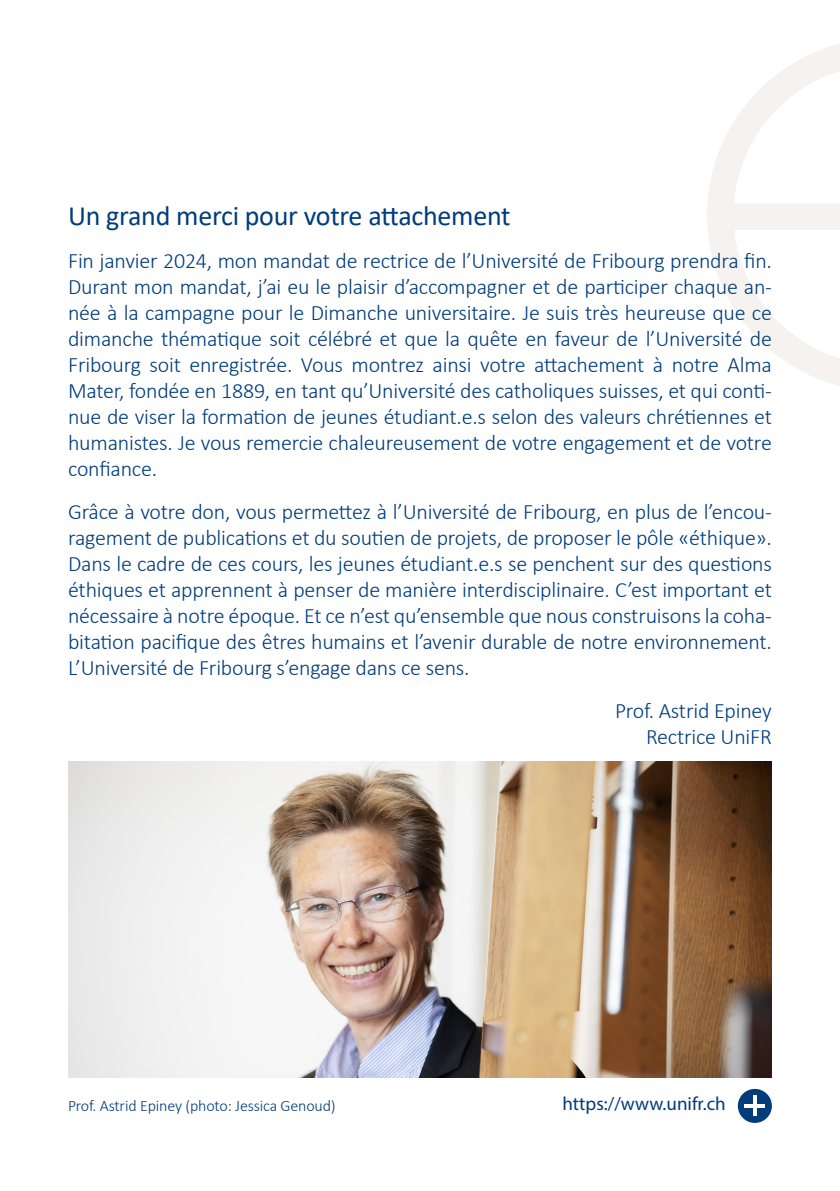
<style>
.page{position:relative;width:840px;height:1191px;background:#fff}
.page>*{position:absolute;margin:0;border:0;box-sizing:border-box;transform-origin:0 0}
.txt{font:28px "Calibri";letter-spacing:-.01em;color:#013c7b}
.txt-2{font:300 22px/26px "Calibri";letter-spacing:-.01em;color:#013c7b;text-align:justify}
.t1{font:19px "Myriad Pro";color:#013c7b}
.txt-3{font:300 16px "Calibri";letter-spacing:-.01em;color:#013c7b}
</style>
<div class="page">
<svg style="left:707px;top:44px;width:132px;height:341px"></svg>
<div style="left:737px;top:1089px;width:34px;height:34px;background:#013c7b;border-radius:50%"></div>
<svg style="left:752px;top:1095px;width:4px;height:21px"></svg>
<hr style="left:744px;top:1104px;width:20px;height:3px;background:#fff">
<img style="left:68px;top:762px;width:703px;height:315px">
<p class="txt" style="left:68px;top:196px;width:444px">Un grand merci pour votre attachement</p>
<p class="txt-2" style="left:68px;top:248px;width:705px">Fin janvier 2024, mon mandat de rectrice de l’Université de Fribourg prendra fin.<br>Durant mon mandat, j’ai eu le plaisir d’accompagner et de participer chaque an&shy;née à la campagne pour le Dimanche universitaire. Je suis très heureuse que ce dimanche thématique soit célébré et que la quête en faveur de l’Université de Fribourg soit enregistrée. Vous montrez ainsi votre attachement à notre Alma Mater, fondée en 1889, en tant qu’Université des catholiques suisses, et qui conti&shy;nue de viser la formation de jeunes étudiant.e.s selon des valeurs chrétiennes et humanistes. Je vous remercie chaleureusement de votre engagement et de votre confiance.</p>
<p class="txt-2" style="left:68px;top:499px;width:705px">Grâce à votre don, vous permettez à l’Université de Fribourg, en plus de l’encou&shy;ragement de publications et du soutien de projets, de proposer le pôle «éthique».<br>Dans le cadre de ces cours, les jeunes étudiant.e.s se penchent sur des questions éthiques et apprennent à penser de manière interdisciplinaire. C’est important et nécessaire à notre époque. Et ce n’est qu’ensemble que nous construisons la coha&shy;bitation pacifique des êtres humains et l’avenir durable de notre environnement.<br>L’Université de Fribourg s’engage dans ce sens.</p>
<p class="txt-2" style="left:614px;top:698px;width:158px;text-align:right">Prof. Astrid Epiney<br>Rectrice UniFR</p>
<p class="txt-3" style="left:68px;top:1096px;width:269px">Prof. Astrid Epiney (photo: Jessica Genoud)</p>
<p class="t1" style="left:562px;top:1091px;width:165px">https://www.unifr.ch</p>
</div>
